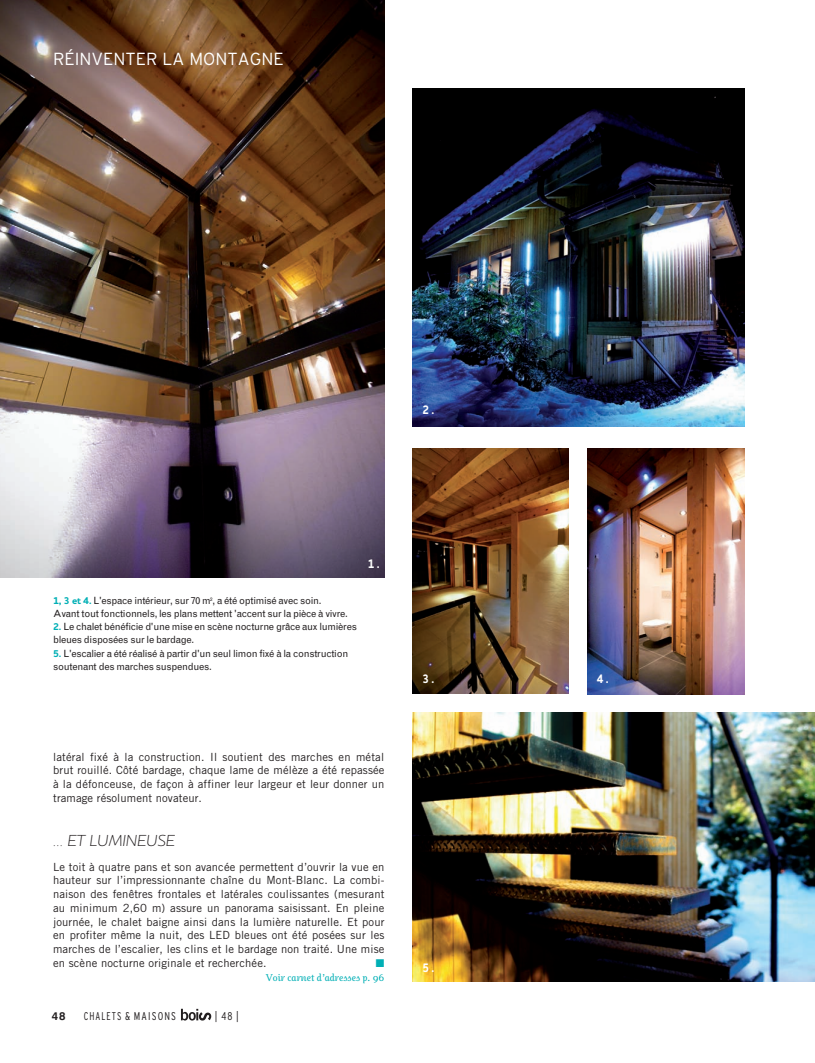
<style>
.page{position:relative;width:815px;height:1063px;background:#fff}
.page>*{position:absolute;margin:0;border:0;box-sizing:border-box;transform-origin:0 0}
.CMB-TETIERE_1{font:300 17.5px "Interstate";color:#fff}
.NEW_inter{font:italic 300 16.25px "Houschka Pro";color:#231f20}
.CMB-Légendes{font:700 12.5px "Houschka Pro";color:#fff;scale:.9 1}
.CMB-TEXTE_courant{font:11.25px/13.8px "Trade Gothic";letter-spacing:.01em;color:#231f20;text-align:justify}
.t1{font:300 condensed 11.25px "Interstate";letter-spacing:.1em;color:#231f20;scale:.9 1}
.t2{font:300 condensed 11.25px "Interstate";letter-spacing:.1em;color:#231f20}
.t3{font:700 11.25px "Swiss 721 BT";color:#231f20}
.CMB-TEXTE_courant-2{font:11.25px "Zapf Dingbats ITC";color:#00afb5}
.CMB-Légendes-2{font:10px/13.1px "Grotesque";letter-spacing:-.03em;color:#231f20}
.CMB-TEXTE_courant-3{font:italic 10px "Odile Upright";color:#00afb5}
.s1{font-family:"Houschka Pro";font-weight:700;color:#00afb5}
</style>
<div class="page">
<img style="left:413px;top:89px;width:331px;height:337px">
<img style="left:0;top:0;width:384px;height:577px">
<svg style="left:181px;top:1009px;width:30px;height:12px"></svg>
<img style="left:413px;top:712px;width:402px;height:269px">
<img style="left:413px;top:449px;width:155px;height:244px">
<img style="left:587px;top:449px;width:157px;height:245px">
<p class="CMB-TETIERE_1" style="left:53px;top:49px;width:232px">RÉINVENTER LA MONTAGNE</p>
<p class="CMB-Légendes" style="left:423px;top:402px;width:15px">2 .</p>
<p class="CMB-Légendes-2" style="left:53px;top:594px;width:270px"><span class="s1">1, 3 et 4.</span> L'espace intérieur, sur 70 m<sup>2</sup>, a été optimisé avec soin.</p>
<p class="CMB-Légendes-2" style="left:53px;top:607px;width:296px">Avant tout fonctionnels, les plans mettent 'accent sur la pièce à vivre.</p>
<p class="CMB-Légendes-2" style="left:53px;top:620px;width:305px"><span class="s1">2.</span> Le chalet bénéficie d'une mise en scène nocturne grâce aux lumières bleues disposées sur le bardage.</p>
<p class="CMB-Légendes-2" style="left:53px;top:647px;width:297px"><span class="s1">5.</span> L'escalier a été réalisé à partir d'un seul limon fixé à la construction soutenant des marches suspendues.</p>
<p class="CMB-Légendes" style="left:368px;top:555px;width:15px">1 .</p>
<p class="CMB-TEXTE_courant" style="left:53px;top:750px;width:333px">latéral fixé à la construction. Il soutient des marches en métal brut rouillé. Côté bardage, chaque lame de mélèze a été repassée à la défonceuse, de façon à affiner leur largeur et leur donner un tramage résolument novateur.</p>
<p class="NEW_inter" style="left:53px;top:830px;width:123px">… ET LUMINEUSE</p>
<p class="CMB-TEXTE_courant" style="left:53px;top:860px;width:333px">Le toit à quatre pans et son avancée permettent d’ouvrir la vue en hauteur sur l’impressionnante chaîne du Mont-Blanc. La combi&shy;naison des fenêtres frontales et latérales coulissantes (mesurant au minimum 2,60 m) assure un panorama saisissant. En pleine journée, le chalet baigne ainsi dans la lumière naturelle. Et pour en profiter même la nuit, des LED bleues ont été posées sur les marches de l’escalier, les clins et le bardage non traité. Une mise en scène nocturne originale et recherchée.</p>
<p class="CMB-TEXTE_courant-2" style="left:376px;top:958px;width:10px">■</p>
<p class="CMB-TEXTE_courant-3" style="left:266px;top:971px;width:120px">Voir carnet d’adresses p. 96</p>
<p class="t3" style="left:52px;top:1009px;width:15px">48</p>
<p class="t1" style="left:84px;top:1010px;width:104px">CHALETS &amp; MAISONS</p>
<p class="t2" style="left:215px;top:1010px;width:25px">|48|</p>
<p class="CMB-Légendes" style="left:423px;top:670px;width:15px">3 .</p>
<p class="CMB-Légendes" style="left:423px;top:959px;width:15px">5 .</p>
<p class="CMB-Légendes" style="left:597px;top:670px;width:15px">4 .</p>
</div>
